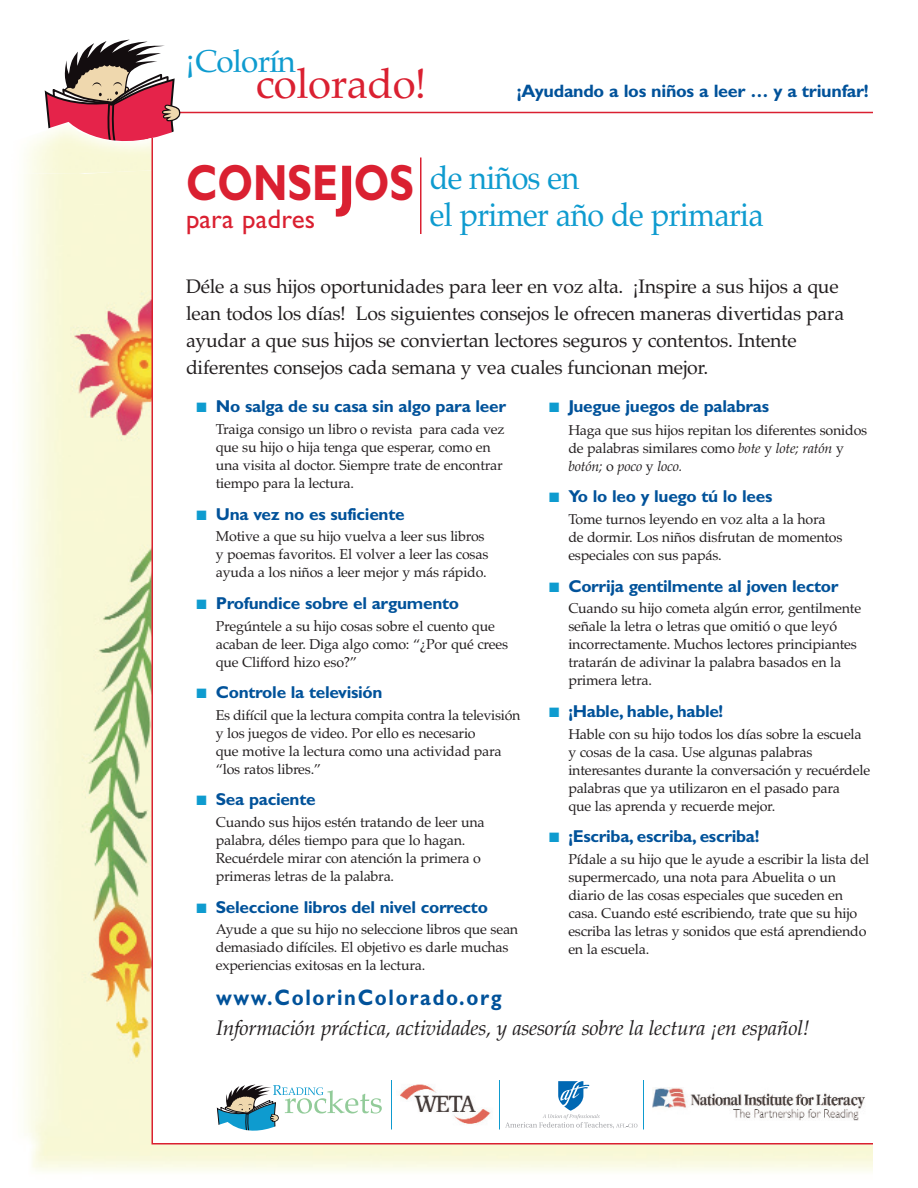
<style>
.page{position:relative;width:918px;height:1188px;background:#fff}
.page>*{position:absolute;margin:0;border:0;box-sizing:border-box;transform-origin:0 0}
.t1{font:700 51px "Gill Sans";color:#da2031;scale:.8 1}
.t2{font:42px "Palatino";letter-spacing:-.01em;color:#da2031}
.t3{font:33px/37.5px "Palatino";letter-spacing:-.025em;color:#0e9bcf;scale:.93 1}
.t4{font:31.5px "Palatino";letter-spacing:-.025em;color:#0e9bcf}
.t5{font:27px "Gill Sans";letter-spacing:.005em;color:#da2031}
.t6{font:700 22.5px "Gill Sans";letter-spacing:.085em;color:#01529a;scale:.9 1}
.t7{font:italic 21px "Palatino";letter-spacing:-.015em;color:#231f20}
.t8{font:19.5px/27px "Palatino";letter-spacing:-.015em;color:#231f20}
.t9{font:700 18px "Gill Sans";letter-spacing:-.015em;color:#01529a}
.t10{font:700 17.25px "Gill Sans";letter-spacing:-.015em;color:#01529a}
.t11{font:14.25px/18px "Palatino";letter-spacing:-.015em;color:#231f20}
.s1{color:#0e9bcf}
.s2{font-style:italic}
</style>
<div class="page">
<img style="left:24px;top:180px;width:849px;height:992px">
<div style="left:153px;top:112px;width:765px;height:1031px;background:#fff"></div>
<img style="left:400px;top:1084px;width:91px;height:40px">
<svg style="left:505px;top:1081px;width:132px;height:48px"></svg>
<img style="left:652px;top:1088px;width:213px;height:32px">
<svg style="left:216px;top:1084px;width:166px;height:47px"></svg>
<hr style="left:391px;top:1080px;width:1px;height:50px;background:#0e9bcf">
<hr style="left:499px;top:1080px;width:1px;height:50px;background:#0e9bcf">
<hr style="left:643px;top:1080px;width:1px;height:50px;background:#0e9bcf">
<hr style="left:180px;top:112px;width:693px;height:1px;background:#da2031">
<hr style="left:420px;top:158px;width:2px;height:76px;background:#da2031">
<hr style="left:152px;top:1143px;width:721px;height:1px;background:#da2031">
<svg style="left:44px;top:39px;width:151px;height:99px"></svg>
<img style="left:24px;top:123px;width:129px;height:57px">
<hr style="left:152px;top:138px;width:1px;height:1005px;background:#da2031">
<h3 class="t4" style="left:195px;top:49px;width:102px">Colorín</h3>
<h3 class="t4" style="left:186px;top:46px;width:10px">¡</h3>
<h2 class="t2" style="left:256px;top:67px;width:173px">colorado!</h2>
<p class="t9" style="left:517px;top:85px;width:353px">¡Ayudando a los niños a leer … y a triunfar!</p>
<h3 class="t5" style="left:186px;top:210px;width:170px">para padres <sup>J</sup></h3>
<h3 class="t3" style="left:430px;top:163px;width:361px">de niños en<br>el primer año de primaria</h3>
<h1 class="t1" style="left:186px;top:165px;width:287px">CONSE OS</h1>
<p class="t8" style="left:186px;top:275px;width:660px">Déle a sus hijos oportunidades para leer en voz alta. ¡Inspire a sus hijos a que lean todos los días! Los siguientes consejos le ofrecen maneras divertidas para ayudar a que sus hijos se conviertan lectores seguros y contentos. Intente diferentes consejos cada semana y vea cuales funcionan mejor.</p>
<p class="t10" style="left:197px;top:400px;width:311px"><span class="s1">■</span> No salga de su casa sin algo para leer</p>
<p class="t11" style="left:216px;top:422px;width:290px">Traiga consigo un libro o revista para cada vez que su hijo o hija tenga que esperar, como en una visita al doctor. Siempre trate de encontrar tiempo para la lectura.</p>
<p class="t10" style="left:197px;top:508px;width:209px"><span class="s1">■</span> Una vez no es suficiente</p>
<p class="t11" style="left:216px;top:529px;width:274px">Motive a que su hijo vuelva a leer sus libros y poemas favoritos. El volver a leer las cosas ayuda a los niños a leer mejor y más rápido.</p>
<p class="t10" style="left:197px;top:597px;width:264px"><span class="s1">■</span> Profundice sobre el argumento</p>
<p class="t11" style="left:216px;top:618px;width:294px">Pregúntele a su hijo cosas sobre el cuento que acaban de leer. Diga algo como: “¿Por qué crees que Clifford hizo eso?”</p>
<p class="t10" style="left:197px;top:686px;width:187px"><span class="s1">■</span> Controle la televisión</p>
<p class="t11" style="left:216px;top:708px;width:306px">Es difícil que la lectura compita contra la televisión y los juegos de video. Por ello es necesario<br>que motive la lectura como una actividad para “los ratos libres.”</p>
<p class="t10" style="left:197px;top:793px;width:121px"><span class="s1">■</span> Sea paciente</p>
<p class="t11" style="left:216px;top:815px;width:270px">Cuando sus hijos estén tratando de leer una palabra, déles tiempo para que lo hagan.<br>Recuérdele mirar con atención la primera o primeras letras de la palabra.</p>
<p class="t10" style="left:197px;top:901px;width:293px"><span class="s1">■</span> Seleccione libros del nivel correcto</p>
<p class="t11" style="left:216px;top:922px;width:304px">Ayude a que su hijo no seleccione libros que sean demasiado difíciles. El objetivo es darle muchas experiencias exitosas en la lectura.</p>
<p class="t10" style="left:549px;top:400px;width:222px"><span class="s1">■</span> Juegue juegos de palabras</p>
<p class="t11" style="left:568px;top:423px;width:300px">Haga que sus hijos repitan los diferentes sonidos de palabras similares como <span class="s2">bote</span> y <span class="s2">lote; ratón</span> y <span class="s2">botón;</span> o <span class="s2">poco</span> y <span class="s2">loco.</span></p>
<p class="t10" style="left:549px;top:490px;width:225px"><span class="s1">■</span> Yo lo leo y luego tú lo lees</p>
<p class="t11" style="left:568px;top:512px;width:276px">Tome turnos leyendo en voz alta a la hora de dormir. Los niños disfrutan de momentos especiales con sus papás.</p>
<p class="t10" style="left:549px;top:580px;width:291px"><span class="s1">■</span> Corrija gentilmente al joven lector</p>
<p class="t11" style="left:568px;top:601px;width:294px">Cuando su hijo cometa algún error, gentilmente señale la letra o letras que omitió o que leyó incorrectamente. Muchos lectores principiantes tratarán de adivinar la palabra basados en la primera letra.</p>
<p class="t10" style="left:549px;top:705px;width:176px"><span class="s1">■</span> ¡Hable, hable, hable!</p>
<p class="t11" style="left:568px;top:726px;width:303px">Hable con su hijo todos los días sobre la escuela y cosas de la casa. Use algunas palabras interesantes durante la conversación y recuérdele palabras que ya utilizaron en el pasado para<br>que las aprenda y recuerde mejor.</p>
<p class="t10" style="left:549px;top:830px;width:212px"><span class="s1">■</span> ¡Escriba, escriba, escriba!</p>
<p class="t11" style="left:568px;top:852px;width:303px">Pídale a su hijo que le ayude a escribir la lista del supermercado, una nota para Abuelita o un diario de las cosas especiales que suceden en casa. Cuando esté escribiendo, trate que su hijo escriba las letras y sonidos que está aprendiendo en la escuela.</p>
<h3 class="t6" style="left:216px;top:990px;width:319px">www.ColorinColorado.org</h3>
<h3 class="t7" style="left:216px;top:1020px;width:595px">Información práctica, actividades, y asesoría sobre la lectura ¡en español!</h3>
</div>
